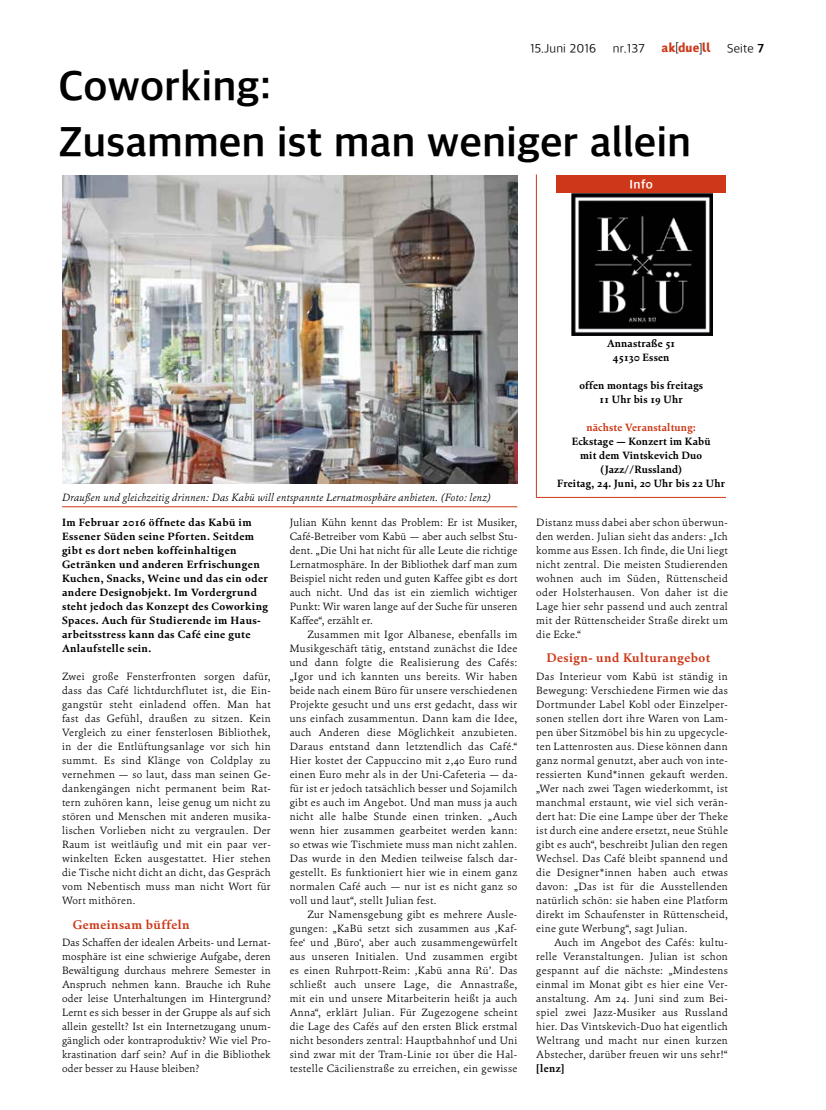
<style>
.page{position:relative;width:826px;height:1110px;background:#fff}
.page>*{position:absolute;margin:0;border:0;box-sizing:border-box;transform-origin:0 0}
.t1{font:700 42.5px/56px "Akduell Apple SD Gothic Neo";color:#000}
.t2{font:700 12.5px "Cala";letter-spacing:.035em;color:#ce3819}
.t3{font:300 12.5px "Akduell Apple SD Gothic Neo";letter-spacing:.01em;color:#000}
.t4{font:12.5px "Akduell 03";letter-spacing:.02em;color:#ce3819}
.t5{font:700 12.5px "Akduell Apple SD Gothic Neo";color:#fff}
.t6{font:300 10.62px/14px "Cala";letter-spacing:.035em;color:#000;text-align:justify}
.t7{font:700 10.62px/14px "Cala";letter-spacing:.035em;color:#000;text-align:center}
.t8{font:italic 300 10.62px "Cala";letter-spacing:.02em;color:#000}
.t9{font:700 10.62px "Cala";letter-spacing:.02em;color:#ce3819}
.s1{color:#000}
.s2{font-weight:700}
</style>
<div class="page">
<hr style="left:62px;top:506px;width:455px;height:1px;background:#ce3819">
<img style="left:62px;top:175px;width:455px;height:308px">
<hr style="left:536px;top:174px;width:1px;height:323px;background:#ce3819">
<hr style="left:536px;top:497px;width:190px;height:1px;background:#ce3819">
<div style="left:556px;top:175px;width:170px;height:18px;background:#ce3819"></div>
<img style="left:571px;top:193px;width:141px;height:142px">
<p class="t3" style="left:530px;top:40px;width:67px">15.Juni 2016</p>
<p class="t3" style="left:613px;top:40px;width:33px">nr.137</p>
<p class="t4" style="left:661px;top:42px;width:51px">ak<span class="s1">[</span>due<span class="s1">]</span>ll</p>
<p class="t3" style="left:727px;top:40px;width:38px">Seite <span class="s2">7</span></p>
<h1 class="t1" style="left:58px;top:56px;width:634px">Coworking:<br>Zusammen ist man weniger allein</h1>
<p class="t5" style="left:629px;top:176px;width:25px">Info</p>
<p class="t8" style="left:62px;top:490px;width:430px">Draußen und gleichzeitig drinnen: Das Kabü will entspannte Lernatmosphäre anbieten. (Foto: lenz)</p>
<p class="t6" style="left:290px;top:515px;width:229px">Julian Kühn kennt das Problem: Er ist Musiker, Café-Betreiber vom Kabü — aber auch selbst Stu&shy;dent. „Die Uni hat nicht für alle Leute die richtige Lernatmosphäre. In der Bibliothek darf man zum Beispiel nicht reden und guten Kaffee gibt es dort auch nicht. Und das ist ein ziemlich wichtiger Punkt: Wir waren lange auf der Suche für unseren Kaffee“, erzählt er.</p>
<p class="t6" style="left:290px;top:627px;width:229px;text-indent:18px">Zusammen mit Igor Albanese, ebenfalls im Musikgeschäft tätig, entstand zunächst die Idee und dann folgte die Realisierung des Cafés: „Igor und ich kannten uns bereits. Wir haben beide nach einem Büro für unsere verschiedenen Projekte gesucht und uns erst gedacht, dass wir uns einfach zusammentun. Dann kam die Idee, auch Anderen diese Möglichkeit anzubieten.<br>Daraus entstand dann letztendlich das Café.“ Hier kostet der Cappuccino mit 2,40 Euro rund einen Euro mehr als in der Uni-Cafeteria — da&shy;für ist er jedoch tatsächlich besser und Sojamilch gibt es auch im Angebot. Und man muss ja auch nicht alle halbe Stunde einen trinken. „Auch wenn hier zusammen gearbeitet werden kann: so etwas wie Tischmiete muss man nicht zahlen.<br>Das wurde in den Medien teilweise falsch dar&shy;gestellt. Es funktioniert hier wie in einem ganz normalen Café auch — nur ist es nicht ganz so voll und laut“, stellt Julian fest.</p>
<p class="t6" style="left:290px;top:907px;width:229px;text-indent:18px">Zur Namensgebung gibt es mehrere Ausle&shy;gungen: „KaBü setzt sich zusammen aus ‚Kaf&shy;fee‘ und ‚Büro‘, aber auch zusammengewürfelt aus unseren Initialen. Und zusammen ergibt es einen Ruhrpott-Reim: ‚Kabü anna Rü’. Das schließt auch unsere Lage, die Annastraße, mit ein und unsere Mitarbeiterin heißt ja auch Anna“, erklärt Julian. Für Zugezogene scheint die Lage des Cafés auf den ersten Blick erstmal nicht besonders zentral: Hauptbahnhof und Uni sind zwar mit der Tram-Linie 101 über die Hal&shy;testelle Cäcilienstraße zu erreichen, ein gewisse</p>
<p class="t7" style="left:62px;top:515px;width:207px;text-align:left">Im Februar 2016 öffnete das Kabü im Essener Süden seine Pforten. Seitdem gibt es dort neben koffeinhaltigen Getränken und anderen Erfrischungen Kuchen, Snacks, Weine und das ein oder andere Designobjekt. Im Vordergrund steht jedoch das Konzept des Coworking Spaces. Auch für Studierende im Haus&shy;arbeitsstress kann das Café eine gute Anlaufstelle sein.</p>
<p class="t6" style="left:62px;top:669px;width:210px">Zwei große Fensterfronten sorgen dafür, dass das Café lichtdurchflutet ist, die Ein&shy;gangstür steht einladend offen. Man hat fast das Gefühl, draußen zu sitzen. Kein Vergleich zu einer fensterlosen Bibliothek, in der die Entlüftungsanlage vor sich hin summt. Es sind Klänge von Coldplay zu vernehmen — so laut, dass man seinen Ge&shy;dankengängen nicht permanent beim Rat&shy;tern zuhören kann, leise genug um nicht zu stören und Menschen mit anderen musika&shy;lischen Vorlieben nicht zu vergraulen. Der Raum ist weitläufig und mit ein paar ver&shy;winkelten Ecken ausgestattet. Hier stehen die Tische nicht dicht an dicht, das Gespräch vom Nebentisch muss man nicht Wort für Wort mithören.</p>
<p class="t2" style="left:73px;top:916px;width:118px">Gemeinsam büffeln</p>
<p class="t6" style="left:62px;top:935px;width:210px">Das Schaffen der idealen Arbeits- und Lernat&shy;mosphäre ist eine schwierige Aufgabe, deren Bewältigung durchaus mehrere Semester in Anspruch nehmen kann. Brauche ich Ruhe oder leise Unterhaltungen im Hintergrund?<br>Lernt es sich besser in der Gruppe als auf sich allein gestellt? Ist ein Internetzugang unum&shy;gänglich oder kontraproduktiv? Wie viel Pro&shy;krastination darf sein? Auf in die Bibliothek oder besser zu Hause bleiben?</p>
<p class="t7" style="left:607px;top:336px;width:70px">Annastraße 51<br>45130 Essen</p>
<p class="t7" style="left:579px;top:378px;width:125px">offen montags bis freitags<br>11 Uhr bis 19 Uhr</p>
<p class="t9" style="left:586px;top:420px;width:111px">nächste Veranstaltung:</p>
<p class="t7" style="left:557px;top:434px;width:169px">Eckstage — Konzert im Kabü<br>mit dem Vintskevich Duo (Jazz//Russland)<br>Freitag, 24. Juni, 20 Uhr bis 22 Uhr</p>
<p class="t6" style="left:536px;top:515px;width:193px">Distanz muss dabei aber schon überwun&shy;den werden. Julian sieht das anders: „Ich komme aus Essen. Ich finde, die Uni liegt nicht zentral. Die meisten Studierenden wohnen auch im Süden, Rüttenscheid oder Holsterhausen. Von daher ist die Lage hier sehr passend und auch zentral mit der Rüttenscheider Straße direkt um die Ecke.“</p>
<p class="t2" style="left:547px;top:650px;width:165px">Design- und Kulturangebot</p>
<p class="t6" style="left:536px;top:669px;width:193px">Das Interieur vom Kabü ist ständig in Bewegung: Verschiedene Firmen wie das Dortmunder Label Kobl oder Einzelper&shy;sonen stellen dort ihre Waren von Lam&shy;pen über Sitzmöbel bis hin zu upgecycle&shy;ten Lattenrosten aus. Diese können dann ganz normal genutzt, aber auch von inte&shy;ressierten Kund*innen gekauft werden. „Wer nach zwei Tagen wiederkommt, ist manchmal erstaunt, wie viel sich verän&shy;dert hat: Die eine Lampe über der Theke ist durch eine andere ersetzt, neue Stühle gibt es auch“, beschreibt Julian den regen Wechsel. Das Café bleibt spannend und die Designer*innen haben auch etwas davon: „Das ist für die Ausstellenden natürlich schön: sie haben eine Platform direkt im Schaufenster in Rüttenscheid, eine gute Werbung“, sagt Julian.</p>
<p class="t6" style="left:536px;top:935px;width:193px;text-indent:18px">Auch im Angebot des Cafés: kultu&shy;relle Veranstaltungen. Julian ist schon gespannt auf die nächste: „Mindestens einmal im Monat gibt es hier eine Ver&shy;anstaltung. Am 24. Juni sind zum Bei&shy;spiel zwei Jazz-Musiker aus Russland hier. Das Vintskevich-Duo hat eigentlich Weltrang und macht nur einen kurzen Abstecher, darüber freuen wir uns sehr!“</p>
<p class="t7" style="left:536px;top:1061px;width:30px">[lenz]</p>
</div>
